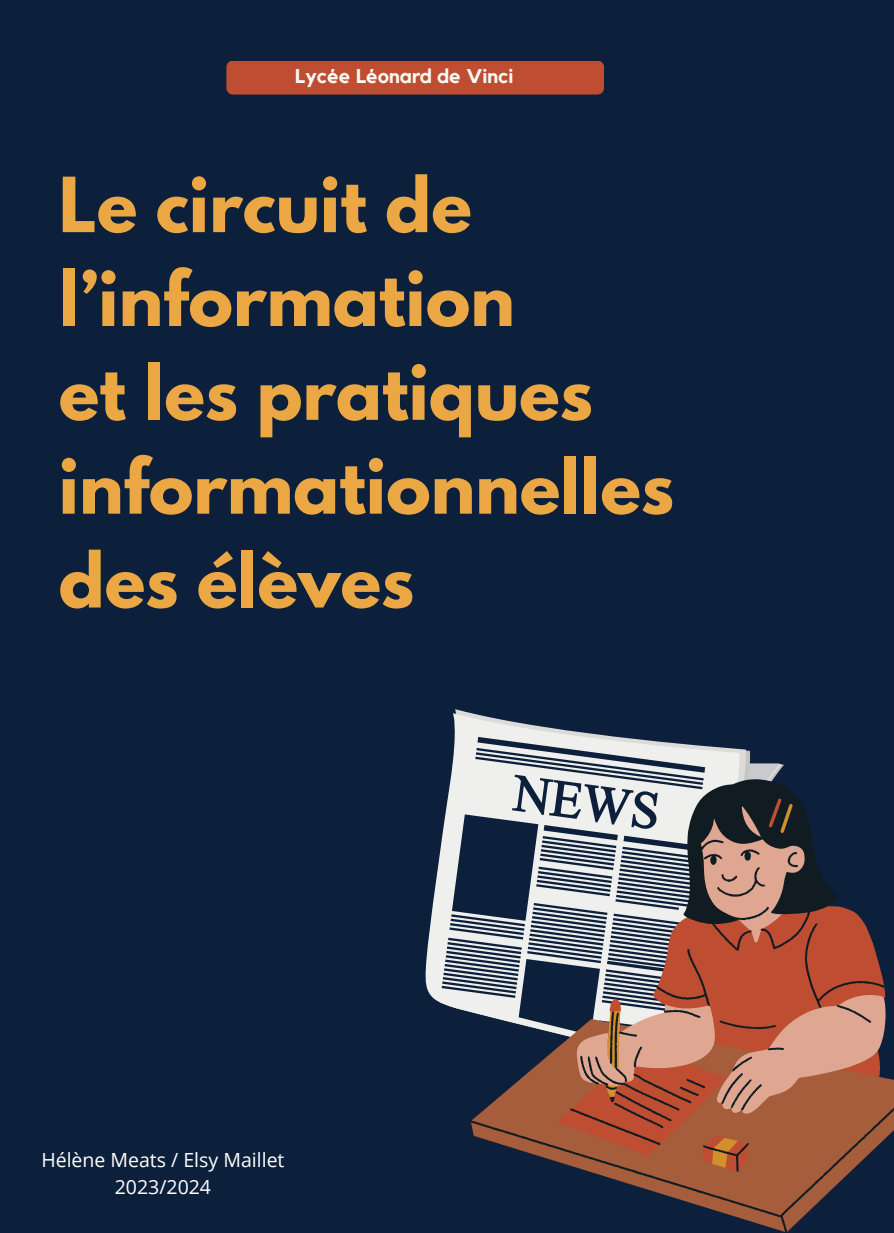
<style>
.page{position:relative;width:894px;height:1233px;background:#fff}
.page>*{position:absolute;margin:0;border:0;box-sizing:border-box;transform-origin:0 0}
.t1{font:700 67.35px/93.9px "League Spartan";color:#eba743}
.t2{font:700 19.8px "Kollektif";color:#f9f9f3}
.t3{font:19.5px "Open Sans";color:#fff}
</style>
<div class="page">
<div style="left:0;top:0;width:893px;height:1233px;background:#0d203b"></div>
<svg style="left:425px;top:713px;width:317px;height:290px"></svg>
<svg style="left:441px;top:737px;width:264px;height:275px"></svg>
<svg style="left:470px;top:779px;width:423px;height:454px"></svg>
<div style="left:226px;top:61px;width:377px;height:34px;background:#bf4d32;border-radius:7px"></div>
<h1 class="t2" style="left:295px;top:67px;width:220px">Lycée Léonard de Vinci</h1>
<h2 class="t1" style="left:59px;top:167px;width:616px">Le circuit de l’information<br>et les pratiques informationnelles des élèves</h2>
<p class="t3" style="left:41px;top:1146px;width:245px">Hélène Meats / Elsy Maillet</p>
<p class="t3" style="left:115px;top:1173px;width:98px">2023/2024</p>
</div>
